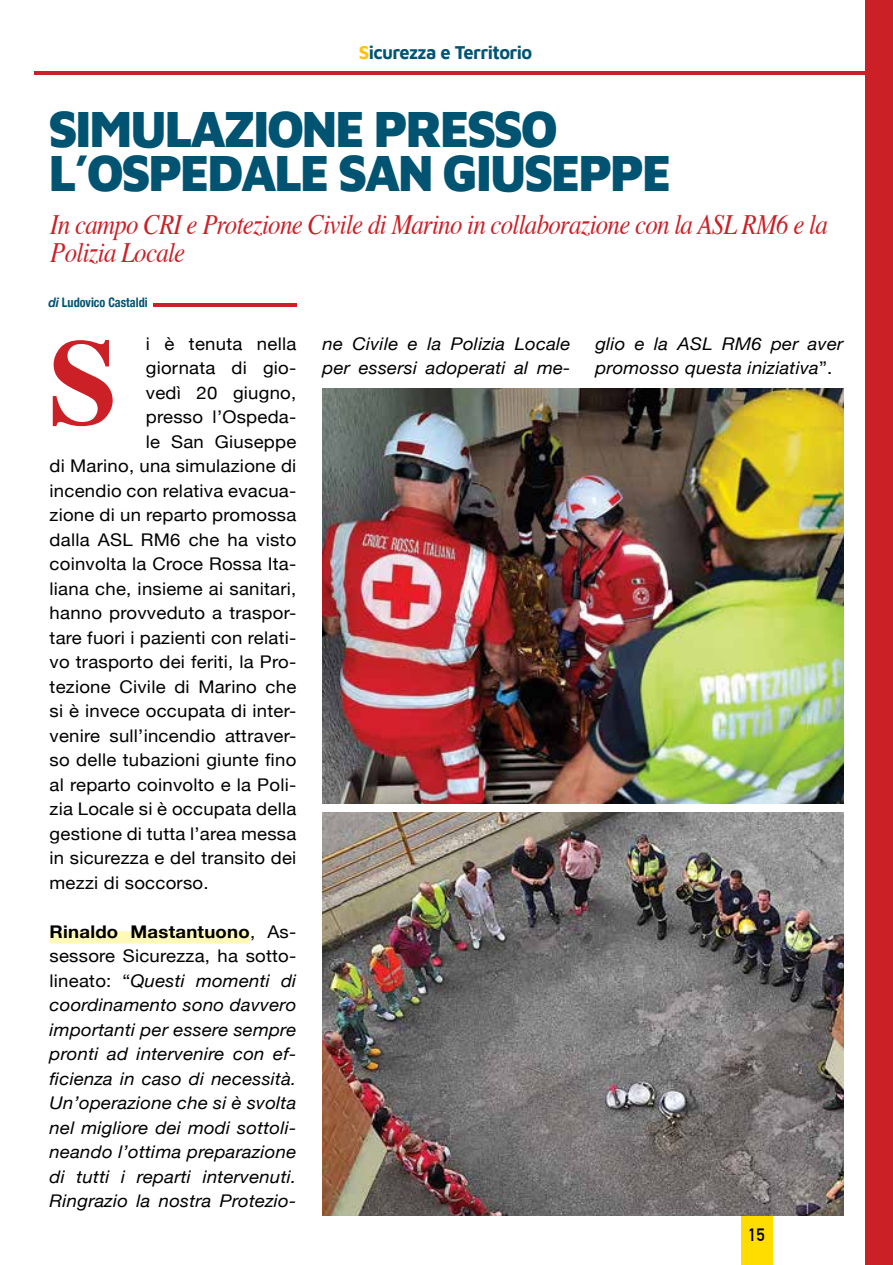
<style>
.page{position:relative;width:893px;height:1265px;background:#fff}
.page>*{position:absolute;margin:0;border:0;box-sizing:border-box;transform-origin:0 0}
.t1{font:700 121.62px "Times";color:#cc2027}
.t2{font:900 52.5px/43.8px "Maven Pro";letter-spacing:-.05em;color:#005472;scale:.95 1}
.t3{font:italic 28px/28px "Times";letter-spacing:-.03em;color:#cc2027;scale:.89 1}
.t4{font:700 19.25px "Maven Pro";letter-spacing:-.03em;color:#005472;scale:.95 1}
.t5{font:17.5px "Helvetica Neue";letter-spacing:.015em;color:#000;scale:1.06 1}
.t6{font:italic 17.5px/24.5px "Helvetica Neue";letter-spacing:.015em;color:#000;scale:1.06 1}
.t7{font:700 17.5px "DIN Alternate";color:#000}
.t8{font:700 condensed 13.12px "Helvetica Neue";color:#005472;scale:.93 1}
.s1{color:#ffc20e}
.s2{font-style:italic;font-stretch:normal}
.s3{font-weight:700;font-style:normal}
.s4{font-style:normal}
</style>
<div class="page">
<div style="left:50px;top:931px;width:200px;height:13px;background:#fff9b8"></div>
<hr style="left:153px;top:303px;width:144px;height:4px;background:#cc2027">
<div style="left:866px;top:0;width:27px;height:1265px;background:#cc2027"></div>
<div style="left:741px;top:1215px;width:31px;height:50px;background:#fd0"></div>
<hr style="left:35px;top:71px;width:858px;height:3px;background:#cc2027">
<img style="left:322px;top:388px;width:521px;height:416px">
<img style="left:322px;top:812px;width:521px;height:403px">
<p class="t4" style="left:359px;top:39px;width:184px"><span class="s1">S</span>icurezza e Territorio</p>
<h2 class="t2" style="left:48px;top:104px;width:657px">SIMULAZIONE PRESSO<br>L’OSPEDALE SAN GIUSEPPE</h2>
<h3 class="t3" style="left:50px;top:209px;width:875px">In campo CRI e Protezione Civile di Marino in collaborazione con la ASL RM6 e la<br>Polizia Locale</h3>
<p class="t8" style="left:48px;top:291px;width:108px"><span class="s2">di</span> Ludovico Castaldi</p>
<p class="t5" style="left:146px;top:333px;width:143px">i è tenuta nella</p>
<p class="t5" style="left:146px;top:358px;width:143px">giornata di gio-</p>
<p class="t5" style="left:146px;top:382px;width:143px">vedì 20 giugno,</p>
<p class="t5" style="left:146px;top:407px;width:143px">presso l’Ospeda-</p>
<p class="t5" style="left:146px;top:431px;width:143px">le San Giuseppe</p>
<p class="t5" style="left:50px;top:456px;width:234px">di Marino, una simulazione di</p>
<p class="t5" style="left:50px;top:480px;width:234px">incendio con relativa evacua-</p>
<p class="t5" style="left:50px;top:505px;width:234px">zione di un reparto promossa</p>
<p class="t5" style="left:50px;top:529px;width:234px">dalla ASL RM6 che ha visto</p>
<p class="t5" style="left:50px;top:554px;width:234px">coinvolta la Croce Rossa Ita-</p>
<p class="t5" style="left:50px;top:578px;width:234px">liana che, insieme ai sanitari,</p>
<p class="t5" style="left:50px;top:603px;width:234px">hanno provveduto a traspor-</p>
<p class="t5" style="left:50px;top:627px;width:234px">tare fuori i pazienti con relati-</p>
<p class="t5" style="left:50px;top:652px;width:234px">vo trasporto dei feriti, la Pro-</p>
<p class="t5" style="left:50px;top:676px;width:234px">tezione Civile di Marino che</p>
<p class="t5" style="left:50px;top:701px;width:234px">si è invece occupata di inter-</p>
<p class="t5" style="left:50px;top:725px;width:234px">venire sull’incendio attraver-</p>
<p class="t5" style="left:50px;top:750px;width:234px">so delle tubazioni giunte fino</p>
<p class="t5" style="left:50px;top:774px;width:234px">al reparto coinvolto e la Poli-</p>
<p class="t5" style="left:50px;top:799px;width:234px">zia Locale si è occupata della</p>
<p class="t5" style="left:50px;top:823px;width:234px">gestione di tutta l’area messa</p>
<p class="t5" style="left:50px;top:848px;width:234px">in sicurezza e del transito dei</p>
<p class="t5" style="left:50px;top:872px;width:151px">mezzi di soccorso.</p>
<p class="t6" style="left:50px;top:919px;width:234px;text-align:justify"><span class="s3">Rinaldo Mastantuono</span><span class="s4">, As&shy;sessore Sicurezza, ha sotto&shy;lineato: “</span>Questi momenti di coordinamento sono davvero importanti per essere sempre pronti ad intervenire con ef&shy;ficienza in caso di necessità.<br>Un’operazione che si è svolta nel migliore dei modi sottoli&shy;neando l’ottima preparazione di tutti i reparti intervenuti.<br>Ringrazio la nostra Protezio-</p>
<h1 class="t1" style="left:48px;top:267px;width:71px">S</h1>
<p class="t6" style="left:322px;top:331px;width:235px">ne Civile e la Polizia Locale per essersi adoperati al me-</p>
<p class="t6" style="left:595px;top:331px;width:235px">glio e la ASL RM6 per aver promosso questa iniziativa<span class="s4">”.</span></p>
<p class="t7" style="left:748px;top:1222px;width:18px">15</p>
</div>
